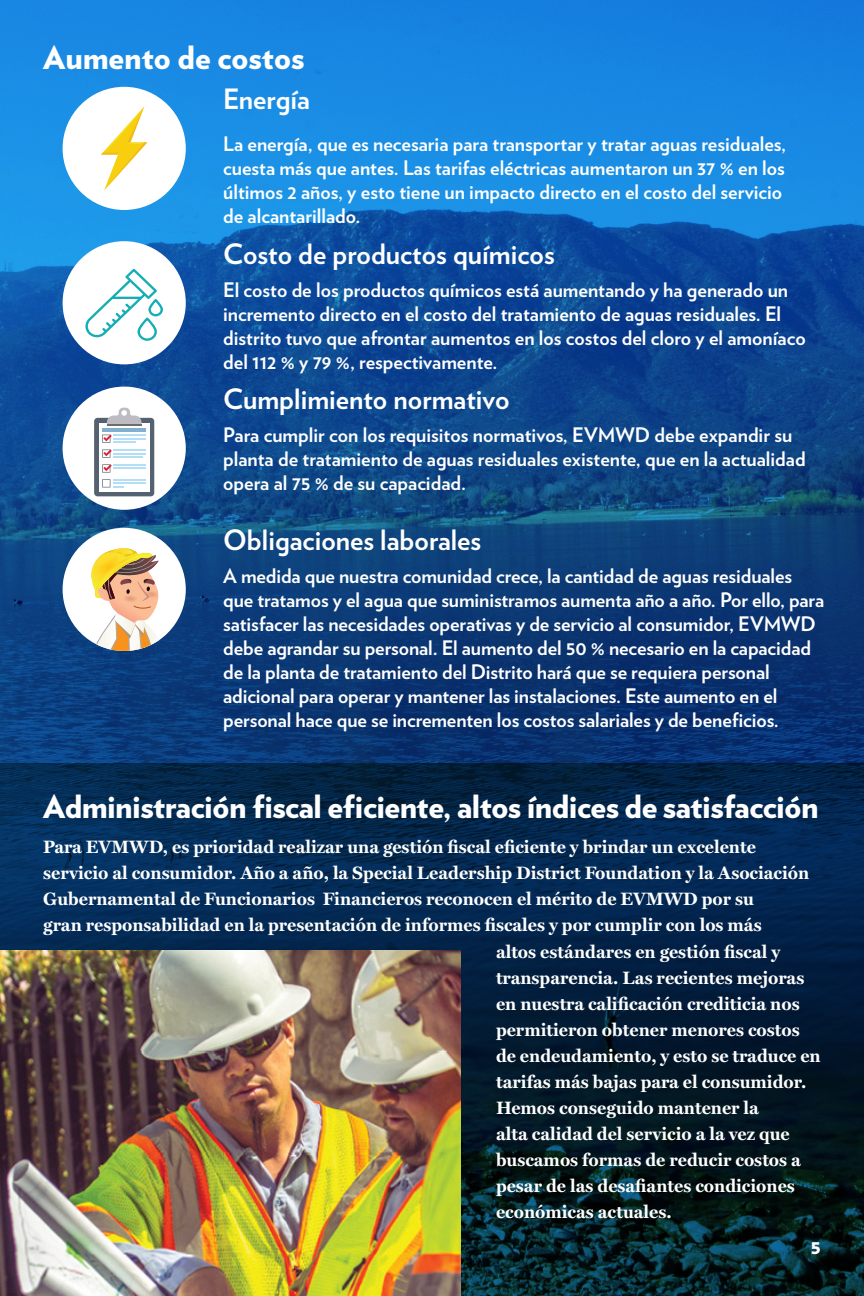
<style>
.page{position:relative;width:864px;height:1296px;background:#fff}
.page>*{position:absolute;margin:0;border:0;box-sizing:border-box;transform-origin:0 0}
.Heading_White{font:900 32px "Verlag";letter-spacing:-.015em;color:#fff}
.Subheading_White{font:700 28px "Verlag";color:#fff}
.Caption_White{font:700 20px/24px "Verlag";letter-spacing:-.005em;color:#fff}
.Subheading_White-2{font:700 20px/24px "Verlag";color:#fff}
.t1{font:900 20px "Verlag";color:#fff}
.Body_Text_Bold_White{font:700 18px "Miller Text";color:#fff}
</style>
<div class="page">
<img style="left:0;top:0;width:864px;height:1296px">
<img style="left:0;top:950px;width:461px;height:346px">
<div style="left:63px;top:87px;width:123px;height:123px;background:#fff;border-radius:50%"></div>
<svg style="left:101px;top:106px;width:46px;height:84px"></svg>
<div style="left:63px;top:241px;width:123px;height:123px;background:#fff;border-radius:50%"></div>
<div style="left:63px;top:387px;width:123px;height:123px;background:#fff;border-radius:50%"></div>
<div style="left:94px;top:418px;width:60px;height:78px;background:#546170;border-radius:4px"></div>
<div style="left:99px;top:423px;width:51px;height:68px;background:#fff"></div>
<hr style="left:114px;top:435px;width:32px;height:1px;background:#b2dff6">
<hr style="left:114px;top:438px;width:32px;height:1px;background:#b2dff6">
<svg style="left:102px;top:435px;width:34px;height:8px"></svg>
<svg style="left:102px;top:449px;width:10px;height:9px"></svg>
<hr style="left:114px;top:449px;width:32px;height:2px;background:#b2dff6">
<hr style="left:114px;top:453px;width:32px;height:1px;background:#b2dff6">
<hr style="left:114px;top:456px;width:29px;height:2px;background:#b2dff6">
<svg style="left:102px;top:464px;width:10px;height:9px"></svg>
<hr style="left:114px;top:464px;width:32px;height:2px;background:#b2dff6">
<hr style="left:114px;top:468px;width:32px;height:1px;background:#b2dff6">
<hr style="left:114px;top:479px;width:32px;height:1px;background:#b2dff6">
<hr style="left:114px;top:483px;width:32px;height:1px;background:#b2dff6">
<svg style="left:102px;top:479px;width:22px;height:8px"></svg>
<hr style="left:102px;top:429px;width:44px;height:3px;background:#81b0d1">
<svg style="left:107px;top:408px;width:35px;height:16px"></svg>
<hr style="left:107px;top:424px;width:35px;height:2px;background:#6d6d6e">
<div style="left:63px;top:528px;width:123px;height:123px;background:#fff;border-radius:50%"></div>
<img style="left:87px;top:548px;width:75px;height:103px">
<svg style="left:85px;top:269px;width:78px;height:72px"></svg>
<p class="Heading_White" style="left:43px;top:31px;width:263px">Aumento de costos</p>
<p class="Subheading_White" style="left:223px;top:77px;width:88px">Energía</p>
<p class="Subheading_White-2" style="left:223px;top:131px;width:565px">La energía, que es necesaria para transportar y tratar aguas residuales, cuesta más que antes. Las tarifas eléctricas aumentaron un 37 % en los últimos 2 años, y esto tiene un impacto directo en el costo del servicio de alcantarillado.</p>
<p class="Subheading_White" style="left:223px;top:231px;width:333px">Costo de productos químicos</p>
<p class="Caption_White" style="left:223px;top:276px;width:584px">El costo de los productos químicos está aumentando y ha generado un incremento directo en el costo del tratamiento de aguas residuales. El distrito tuvo que afrontar aumentos en los costos del cloro y el amoníaco del 112 % y 79 %, respectivamente.</p>
<p class="Subheading_White" style="left:223px;top:377px;width:288px">Cumplimiento normativo</p>
<p class="Caption_White" style="left:223px;top:422px;width:584px">Para cumplir con los requisitos normativos, EVMWD debe expandir su planta de tratamiento de aguas residuales existente, que en la actualidad opera al 75 % de su capacidad.</p>
<p class="Subheading_White" style="left:223px;top:518px;width:260px">Obligaciones laborales</p>
<p class="Caption_White" style="left:223px;top:563px;width:602px">A medida que nuestra comunidad crece, la cantidad de aguas residuales que tratamos y el agua que suministramos aumenta año a año. Por ello, para satisfacer las necesidades operativas y de servicio al consumidor, EVMWD debe agrandar su personal. El aumento del 50 % necesario en la capacidad de la planta de tratamiento del Distrito hará que se requiera personal adicional para operar y mantener las instalaciones. Este aumento en el personal hace que se incrementen los costos salariales y de beneficios.</p>
<p class="Heading_White" style="left:43px;top:780px;width:777px">Administración fiscal eficiente, altos índices de satisfacción</p>
<p class="Body_Text_Bold_White" style="left:43px;top:832px;width:714px">Para EVMWD, es prioridad realizar una gestión fiscal eficiente y brindar un excelente</p>
<p class="Body_Text_Bold_White" style="left:43px;top:858px;width:768px">servicio al consumidor. Año a año, la Special Leadership District Foundation y la Asociación</p>
<p class="Body_Text_Bold_White" style="left:43px;top:884px;width:712px">Gubernamental de Funcionarios Financieros reconocen el mérito de EVMWD por su</p>
<p class="Body_Text_Bold_White" style="left:43px;top:910px;width:720px">gran responsabilidad en la presentación de informes fiscales y por cumplir con los más</p>
<p class="Body_Text_Bold_White" style="left:496px;top:938px;width:286px">altos estándares en gestión fiscal y</p>
<p class="Body_Text_Bold_White" style="left:496px;top:964px;width:310px">transparencia. Las recientes mejoras</p>
<p class="Body_Text_Bold_White" style="left:496px;top:990px;width:305px">en nuestra calificación crediticia nos</p>
<p class="Body_Text_Bold_White" style="left:496px;top:1016px;width:305px">permitieron obtener menores costos</p>
<p class="Body_Text_Bold_White" style="left:496px;top:1042px;width:326px">de endeudamiento, y esto se traduce en</p>
<p class="Body_Text_Bold_White" style="left:496px;top:1068px;width:312px">tarifas más bajas para el consumidor.</p>
<p class="Body_Text_Bold_White" style="left:496px;top:1094px;width:264px">Hemos conseguido mantener la</p>
<p class="Body_Text_Bold_White" style="left:496px;top:1120px;width:295px">alta calidad del servicio a la vez que</p>
<p class="Body_Text_Bold_White" style="left:496px;top:1146px;width:306px">buscamos formas de reducir costos a</p>
<p class="Body_Text_Bold_White" style="left:496px;top:1172px;width:300px">pesar de las desafiantes condiciones</p>
<p class="Body_Text_Bold_White" style="left:496px;top:1198px;width:177px">económicas actuales.</p>
<p class="t1" style="left:811px;top:1231px;width:12px">5</p>
</div>
